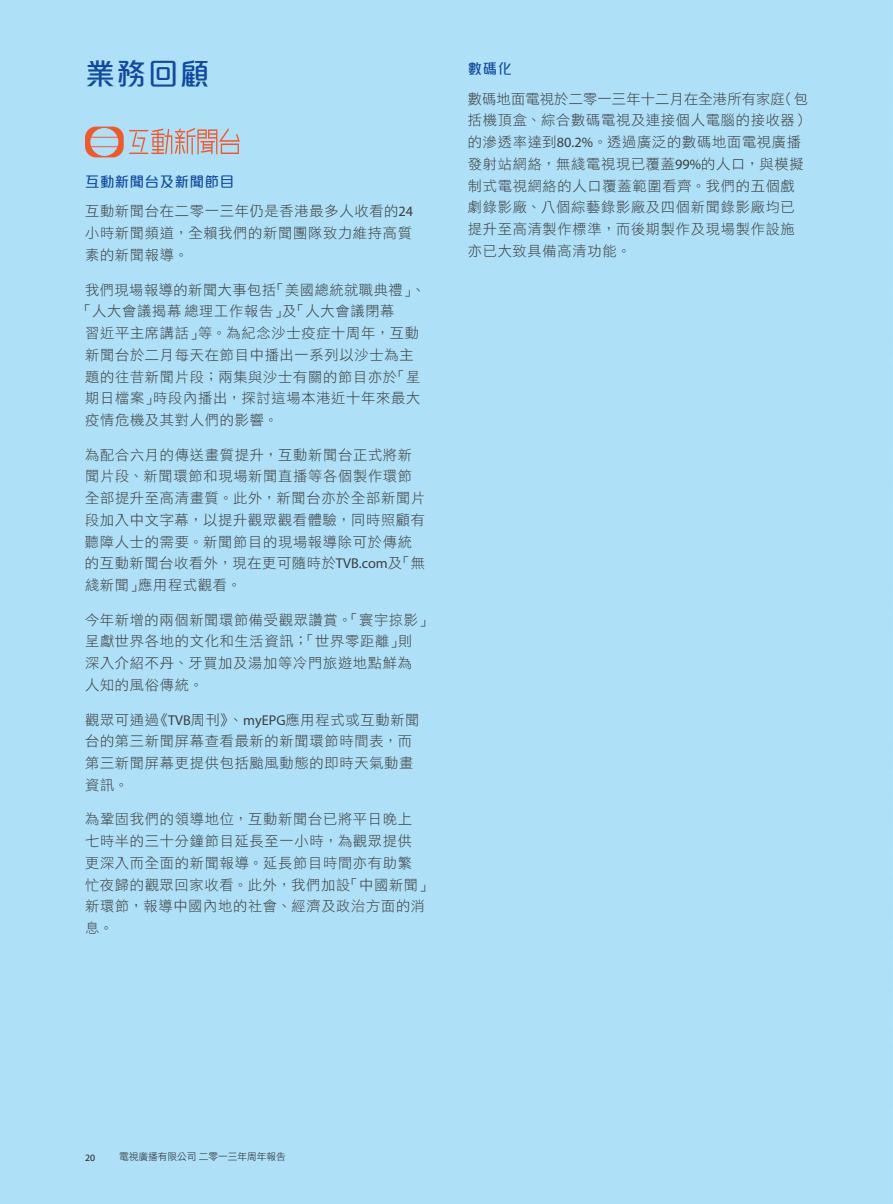
<style>
.page{position:relative;width:893px;height:1204px;background:#fff}
.page>*{position:absolute;margin:0;border:0;box-sizing:border-box;transform-origin:0 0}
.t1{font:500 30px "M Elle HK";color:#114aa0}
.t2{font:14.25px/21.8px "DF Hei Std W3";letter-spacing:.05em;color:#3e3e3f}
.t3{font:500 14.25px "M Elle HK";letter-spacing:.05em;color:#114aa0}
.t4{font:9.75px "DF Hei Std W3";letter-spacing:-.005em;color:#231f20}
.t5{font:9.75px "Myriad Pro";color:#231f20}
.s1{font-family:"Myriad Pro"}
</style>
<div class="page">
<svg style="left:85px;top:126px;width:155px;height:31px;background:#c1b9bb"></svg>
<h1 class="t1" style="left:85px;top:53px;width:126px">業務回顧</h1>
<p class="t3" style="left:85px;top:171px;width:150px">互動新聞台及新聞節目</p>
<p class="t2" style="left:85px;top:200px;width:330px;text-align:justify">互動新聞台在二零一三年仍是香港最多人收看的<span class="s1">24</span>小時新聞頻道，全賴我們的新聞團隊致力維持高質素的新聞報導。</p>
<p class="t2" style="left:85px;top:278px;width:342px">我們現場報導的新聞大事包括「美國總統就職典禮」、</p>
<p class="t2" style="left:78px;top:300px;width:318px">「人大會議揭幕總理工作報告」及「人大會議閉幕</p>
<p class="t2" style="left:85px;top:322px;width:335px">習近平主席講話」等。為紀念沙士疫症十周年，互動</p>
<p class="t2" style="left:85px;top:343px;width:330px">新聞台於二月每天在節目中播出一系列以沙士為主</p>
<p class="t2" style="left:85px;top:365px;width:337px">題的往昔新聞片段；兩集與沙士有關的節目亦於「星</p>
<p class="t2" style="left:85px;top:387px;width:337px">期日檔案」時段內播出，探討這場本港近十年來最大</p>
<p class="t2" style="left:85px;top:409px;width:195px">疫情危機及其對人們的影響。</p>
<p class="t2" style="left:85px;top:443px;width:342px">為配合六月的傳送畫質提升，互動新聞台正式將新聞片段、新聞環節和現場新聞直播等各個製作環節全部提升至高清畫質。此外，新聞台亦於全部新聞片段加入中文字幕，以提升觀眾觀看體驗，同時照顧有聽障人士的需要。新聞節目的現場報導除可於傳統的互動新聞台收看外，現在更可隨時於<span class="s1">TVB.com</span>及「無綫新聞」應用程式觀看。</p>
<p class="t2" style="left:85px;top:608px;width:349px">今年新增的兩個新聞環節備受觀眾讚賞。「寰宇掠影」呈獻世界各地的文化和生活資訊；「世界零距離」則<br>深入介紹不丹、牙買加及湯加等冷門旅遊地點鮮為<br>人知的風俗傳統。</p>
<p class="t2" style="left:85px;top:708px;width:336px">觀眾可通過《<span class="s1">TVB</span>周刊》、<span class="s1">myEPG</span>應用程式或互動新聞台的第三新聞屏幕查看最新的新聞環節時間表，而第三新聞屏幕更提供包括颱風動態的即時天氣動畫資訊。</p>
<p class="t2" style="left:85px;top:808px;width:349px">為鞏固我們的領導地位，互動新聞台已將平日晚上<br>七時半的三十分鐘節目延長至一小時，為觀眾提供<br>更深入而全面的新聞報導。延長節目時間亦有助繁<br>忙夜歸的觀眾回家收看。此外，我們加設「中國新聞」新環節，報導中國內地的社會、經濟及政治方面的消息。</p>
<p class="t3" style="left:468px;top:59px;width:46px">數碼化</p>
<p class="t2" style="left:468px;top:87px;width:343px">數碼地面電視於二零一三年十二月在全港所有家庭（包括機頂盒、綜合數碼電視及連接個人電腦的接收器）的滲透率達到<span class="s1">80.2%</span>。透過廣泛的數碼地面電視廣播發射站網絡，無綫電視現已覆蓋<span class="s1">99%</span>的人口，與模擬制式電視網絡的人口覆蓋範圍看齊。我們的五個戲劇錄影廠、八個綜藝錄影廠及四個新聞錄影廠均已提升至高清製作標準，而後期製作及現場製作設施亦已大致具備高清功能。</p>
<p class="t5" style="left:85px;top:1151px;width:11px">20</p>
<p class="t4" style="left:119px;top:1151px;width:168px">電視廣播有限公司二零一三年周年報告</p>
</div>
